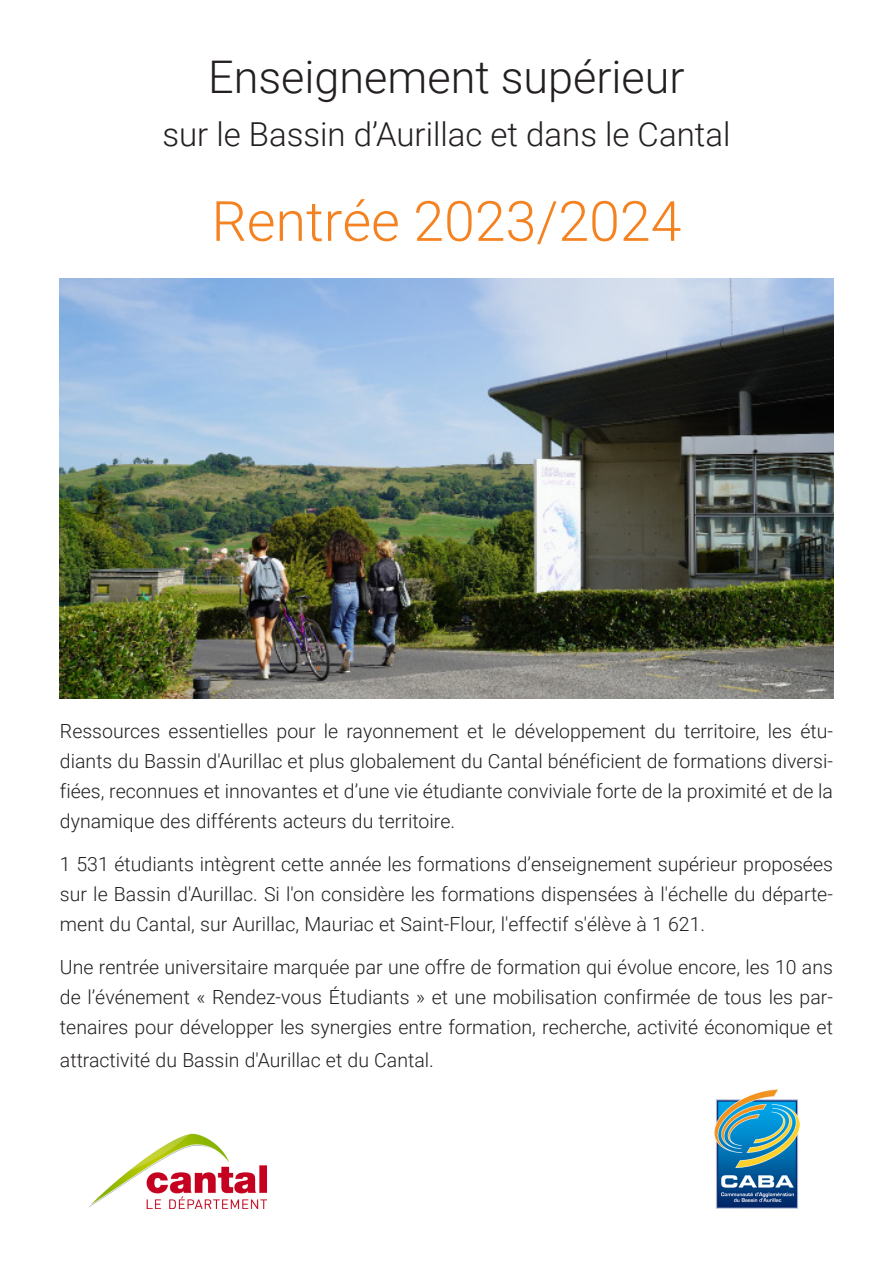
<style>
.page{position:relative;width:893px;height:1263px;background:#fff}
.page>*{position:absolute;margin:0;border:0;box-sizing:border-box;transform-origin:0 0}
.t1{font:300 55.5px "Roboto";color:#f58220}
.t2{font:300 45px "Roboto";color:#231f20}
.t3{font:300 33px "Roboto";color:#231f20}
.Chapeau{font:300 19.5px/30px "Roboto";color:#231f20;text-align:justify}
</style>
<div class="page">
<img style="left:715px;top:1089px;width:84px;height:120px">
<img style="left:60px;top:279px;width:773px;height:419px">
<img style="left:89px;top:1133px;width:177px;height:76px">
<p class="t2" style="left:208px;top:46px;width:478px">Enseignement supérieur</p>
<p class="t3" style="left:162px;top:111px;width:569px">sur le Bassin d’Aurillac et dans le Cantal</p>
<p class="t1" style="left:212px;top:182px;width:471px">Rentrée 2023/2024</p>
<p class="Chapeau" style="left:60px;top:716px;width:774px">Ressources essentielles pour le rayonnement et le développement du territoire, les étu&shy;diants du Bassin d'Aurillac et plus globalement du Cantal bénéficient de formations diversi&shy;fiées, reconnues et innovantes et d’une vie étudiante conviviale forte de la proximité et de la dynamique des différents acteurs du territoire.</p>
<p class="Chapeau" style="left:60px;top:848px;width:774px">1 531 étudiants intègrent cette année les formations d’enseignement supérieur proposées sur le Bassin d'Aurillac. Si l'on considère les formations dispensées à l'échelle du départe&shy;ment du Cantal, sur Aurillac, Mauriac et Saint-Flour, l'effectif s'élève à 1 621.</p>
<p class="Chapeau" style="left:60px;top:951px;width:774px">Une rentrée universitaire marquée par une offre de formation qui évolue encore, les 10 ans de l’événement « Rendez-vous Étudiants » et une mobilisation confirmée de tous les par&shy;tenaires pour développer les synergies entre formation, recherche, activité économique et</p>
<p class="Chapeau" style="left:60px;top:1044px;width:375px">attractivité du Bassin d'Aurillac et du Cantal.</p>
</div>
